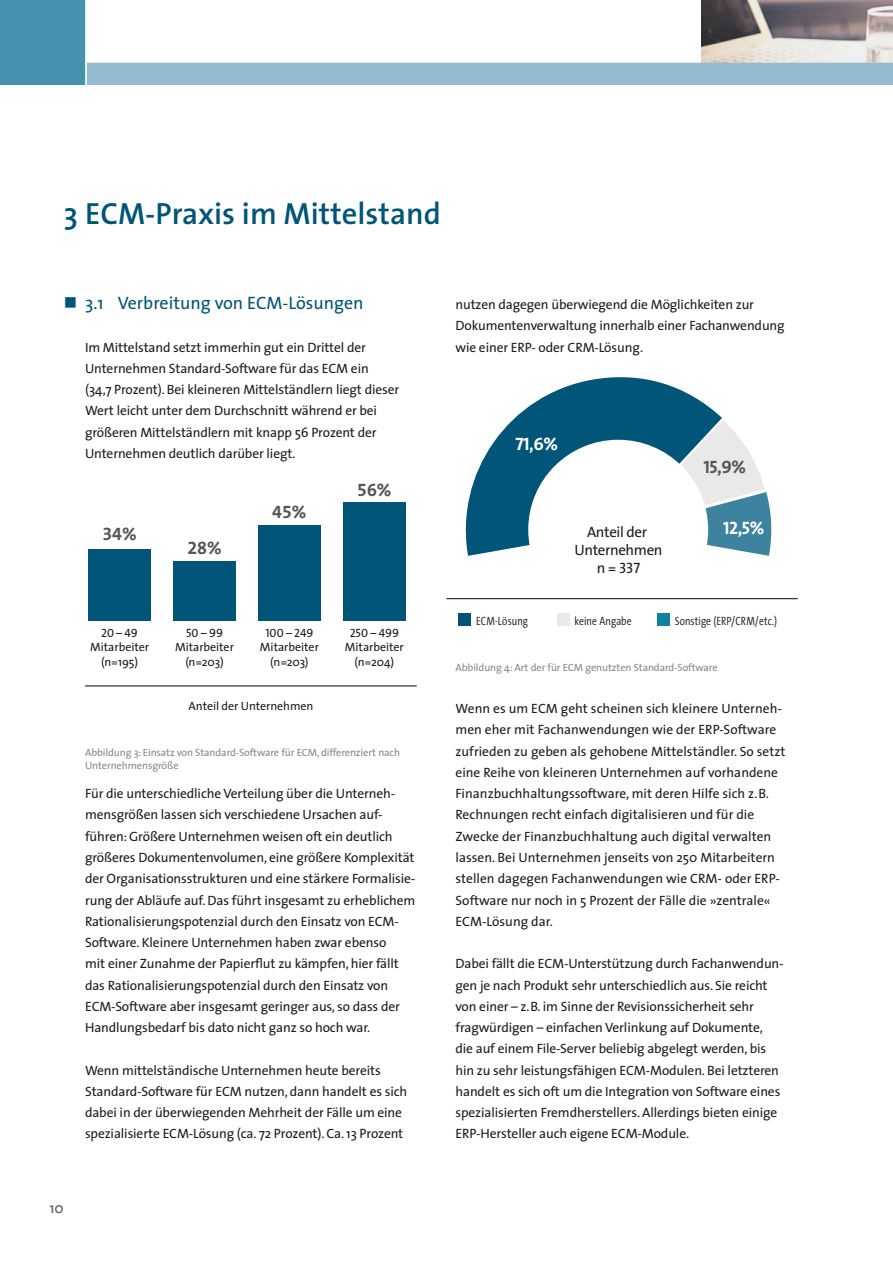
<style>
.page{position:relative;width:893px;height:1263px;background:#fff}
.page>*{position:absolute;margin:0;border:0;box-sizing:border-box;transform-origin:0 0}
.t1{font:600 30.75px "The Sans";color:#005578}
.t2{font:18px "The Sans";color:#005578}
.t3{font:18px "The Sans Bold Expert";letter-spacing:-.005em;color:#575756}
.t4{font:18px "The Sans Bold Caps";color:#fff}
.t5{font:18px "The Sans Bold Caps";color:#575756}
.t6{font:15px/18px "The Sans";letter-spacing:-.025em;color:#1d1d1b;text-align:center}
.t7{font:15px "The Sans Caps";color:#1d1d1b}
.t8{font:15px "The Sans";color:#575756}
.t9{font:13.5px/21.3px "The Sans";letter-spacing:-.01em;color:#1d1d1b}
.t10{font:12px/14.4px "The Sans";letter-spacing:-.01em;color:#1d1d1b;text-align:center}
.t11{font:300 12px "The Sans Cd LF4";letter-spacing:.01em;color:#1d1d1b}
.t12{font:12px "The Sans Caps";letter-spacing:-.01em;color:#1d1d1b}
.t13{font:10.5px/13.5px "The Sans";letter-spacing:-.01em;color:#878787}
.s1{font-family:"The Sans"}
</style>
<div class="page">
<img style="left:702px;top:0;width:191px;height:63px">
<div style="left:86px;top:63px;width:807px;height:22px;background:#94bcd1"></div>
<div style="left:0;top:0;width:87px;height:85px;background:#4591b0"></div>
<div style="left:88px;top:550px;width:63px;height:71px;background:#005578"></div>
<div style="left:258px;top:525px;width:63px;height:96px;background:#005578"></div>
<div style="left:343px;top:502px;width:62px;height:119px;background:#005578"></div>
<div style="left:173px;top:561px;width:63px;height:60px;background:#005578"></div>
<hr style="left:85px;top:686px;width:332px;height:1px;background:#000">
<svg style="left:466px;top:422px;width:308px;height:178px"></svg>
<svg style="left:465px;top:377px;width:260px;height:181px"></svg>
<div style="left:528px;top:440px;width:180px;height:180px;background:#fff;border-radius:50%"></div>
<div style="left:458px;top:613px;width:13px;height:13px;background:#005578"></div>
<div style="left:557px;top:613px;width:13px;height:13px;background:#e9e9e9"></div>
<div style="left:657px;top:613px;width:13px;height:13px;background:#1181a2"></div>
<hr style="left:446px;top:598px;width:352px;height:1px;background:#000">
<h1 class="t1" style="left:64px;top:194px;width:379px">3 ECM-Praxis im Mittelstand</h1>
<h2 class="t2" style="left:85px;top:291px;width:280px">3.1 Verbreitung von ECM-Lösungen</h2>
<p class="t9" style="left:85px;top:337px;width:316px">Im Mittelstand setzt immerhin gut ein Drittel der Unternehmen Standard-Software für das ECM ein<br>(34,7 Prozent). Bei kleineren Mittelständlern liegt dieser Wert leicht unter dem Durchschnitt während er bei größeren Mittelständlern mit knapp 56 Prozent der Unternehmen deutlich darüber liegt.</p>
<h2 class="t3" style="left:102px;top:522px;width:36px">34%</h2>
<h2 class="t3" style="left:187px;top:536px;width:36px">28%</h2>
<h2 class="t3" style="left:272px;top:499px;width:36px">45%</h2>
<h2 class="t3" style="left:357px;top:478px;width:36px">56%</h2>
<p class="t12" style="left:101px;top:625px;width:38px">20 – 49</p>
<p class="t10" style="left:90px;top:640px;width:60px">Mitarbeiter (n=195)</p>
<p class="t12" style="left:186px;top:625px;width:39px">50 – 99</p>
<p class="t10" style="left:175px;top:640px;width:60px">Mitarbeiter (n=203)</p>
<p class="t12" style="left:265px;top:625px;width:50px">100 – 249</p>
<p class="t10" style="left:260px;top:640px;width:60px">Mitarbeiter (n=203)</p>
<p class="t10" style="left:188px;top:699px;width:126px">Anteil der Unternehmen</p>
<p class="t12" style="left:350px;top:625px;width:51px">250 – 499</p>
<p class="t10" style="left:345px;top:640px;width:60px">Mitarbeiter (n=204)</p>
<p class="t13" style="left:85px;top:745px;width:317px">Abbildung 3: Einsatz von Standard-Software für ECM, differenziert nach<br>Unternehmensgröße</p>
<p class="t9" style="left:85px;top:783px;width:332px">Für die unterschiedliche Verteilung über die Unterneh&shy;mensgrößen lassen sich verschiedene Ursachen auf&shy;führen: Größere Unternehmen weisen oft ein deutlich größeres Dokumentenvolumen, eine größere Komplexität der Organisationsstrukturen und eine stärkere Formalisie&shy;rung der Abläufe auf. Das führt insgesamt zu erheblichem Rationalisierungspotenzial durch den Einsatz von ECM-Software. Kleinere Unternehmen haben zwar ebenso<br>mit einer Zunahme der Papierflut zu kämpfen, hier fällt das Rationalisierungspotenzial durch den Einsatz von ECM-Software aber insgesamt geringer aus, so dass der Handlungsbedarf bis dato nicht ganz so hoch war.</p>
<p class="t9" style="left:85px;top:1059px;width:324px">Wenn mittelständische Unternehmen heute bereits Standard-Software für ECM nutzen, dann handelt es sich dabei in der überwiegenden Mehrheit der Fälle um eine spezialisierte ECM-Lösung (ca. 72 Prozent). Ca. 13 Prozent</p>
<p class="t8" style="left:50px;top:1199px;width:16px">10</p>
<p class="t9" style="left:455px;top:294px;width:331px">nutzen dagegen überwiegend die Möglichkeiten zur<br>Dokumentenverwaltung innerhalb einer Fachanwendung wie einer ERP- oder CRM-Lösung.</p>
<h2 class="t4" style="left:515px;top:433px;width:44px">71,6%</h2>
<p class="t6" style="left:574px;top:523px;width:90px">Anteil der<br>Unternehmen</p>
<p class="t7" style="left:597px;top:558px;width:45px"><span class="s1">n =</span> 337</p>
<h2 class="t5" style="left:704px;top:456px;width:44px">15,9%</h2>
<h2 class="t4" style="left:723px;top:516px;width:43px">12,5%</h2>
<p class="t11" style="left:476px;top:613px;width:53px">ECM-Lösung</p>
<p class="t11" style="left:575px;top:613px;width:59px">keine Angabe</p>
<p class="t11" style="left:675px;top:613px;width:104px">Sonstige (ERP/CRM/etc.)</p>
<p class="t13" style="left:455px;top:660px;width:264px">Abbildung 4: Art der für ECM genutzten Standard-Software</p>
<p class="t9" style="left:455px;top:698px;width:331px">Wenn es um ECM geht scheinen sich kleinere Unterneh&shy;men eher mit Fachanwendungen wie der ERP-Software zufrieden zu geben als gehobene Mittelständler. So setzt eine Reihe von kleineren Unternehmen auf vorhandene Finanzbuchhaltungssoftware, mit deren Hilfe sich z.B.<br>Rechnungen recht einfach digitalisieren und für die Zwecke der Finanzbuchhaltung auch digital verwalten lassen. Bei Unternehmen jenseits von 250 Mitarbeitern stellen dagegen Fachanwendungen wie CRM- oder ERP-Software nur noch in 5 Prozent der Fälle die »zentrale« ECM-Lösung dar.</p>
<p class="t9" style="left:455px;top:953px;width:330px">Dabei fällt die ECM-Unterstützung durch Fachanwendun&shy;gen je nach Produkt sehr unterschiedlich aus. Sie reicht von einer – z.B. im Sinne der Revisionssicherheit sehr fragwürdigen – einfachen Verlinkung auf Dokumente, die auf einem File-Server beliebig abgelegt werden, bis hin zu sehr leistungsfähigen ECM-Modulen. Bei letzteren handelt es sich oft um die Integration von Software eines spezialisierten Fremdherstellers. Allerdings bieten einige ERP-Hersteller auch eigene ECM-Module.</p>
</div>
